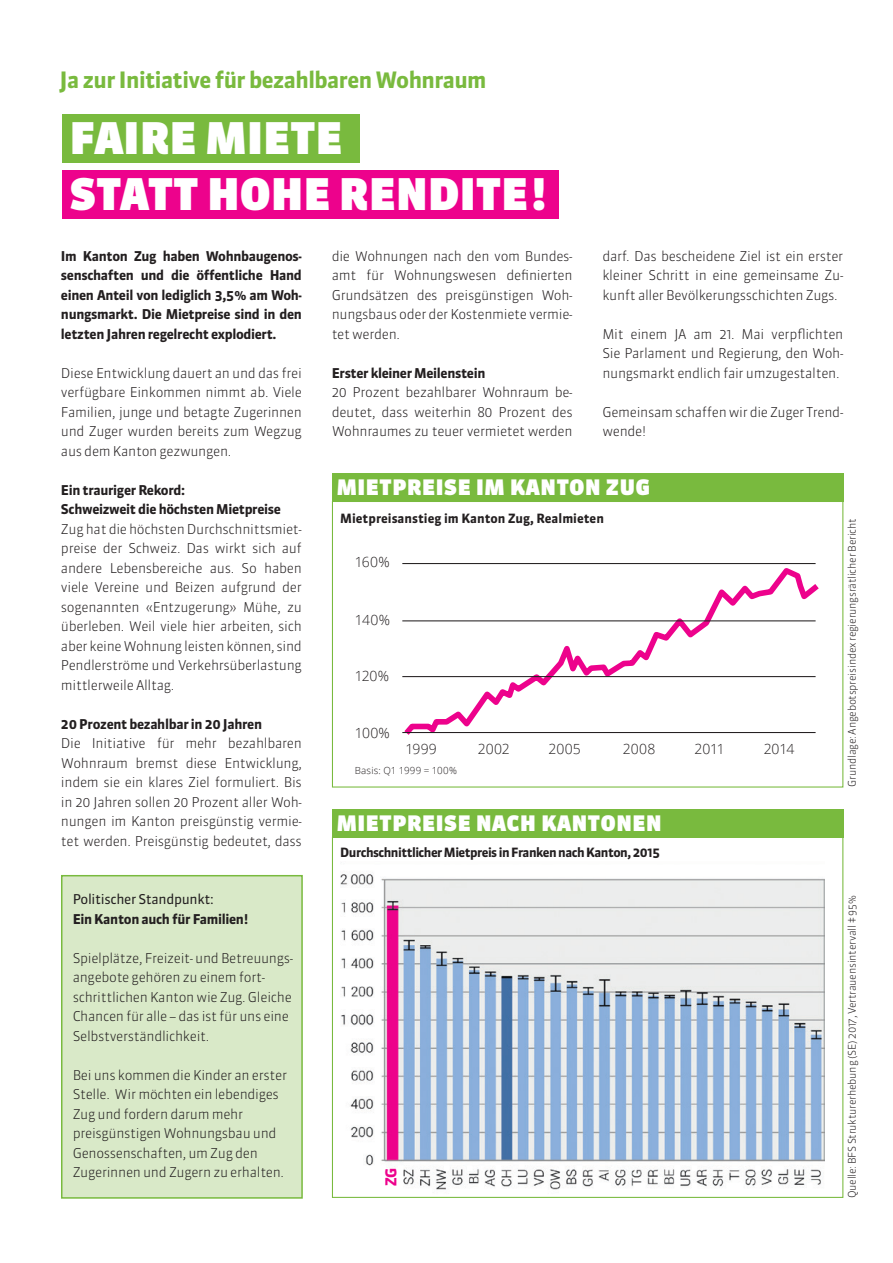
<style>
.page{position:relative;width:893px;height:1263px;background:#fff}
.page>*{position:absolute;margin:0;border:0;box-sizing:border-box;transform-origin:0 0}
.t1{font:900 43.5px/55.8px "Sanuk OT";letter-spacing:.01em;color:#fff}
.t2{font:700 22.5px "Sanuk OT";letter-spacing:-.025em;color:#79ba3e}
.t3{font:900 21.3px "Sanuk OT";letter-spacing:.03em;color:#fff}
.t4{font:700 15px "Sanuk OT";color:#ed028c}
.t5{font:300 13.95px "Open Sans";letter-spacing:-.01em;color:#231f20}
.t6{font:300 13.5px/19.5px "Sanuk OT";letter-spacing:-.025em;color:#231f20;text-align:justify}
.t7{font:700 13.5px/19.5px "Sanuk OT";letter-spacing:-.025em;color:#231f20;text-align:justify}
.t8{font:13.5px "Sanuk OT";letter-spacing:-.025em;color:#231f20}
.t9{font:700 12.75px "Sanuk OT";letter-spacing:-.04em;color:#231f20}
.t10{font:700 12.75px "Sanuk OT";color:#231f20}
.t11{font:300 10.5px "Sanuk OT";letter-spacing:-.025em;color:#231f20}
.t12{font:300 9.75px "Open Sans";letter-spacing:.02em;color:#231f20}
</style>
<div class="page">
<img style="left:340px;top:874px;width:484px;height:316px">
<div style="left:62px;top:876px;width:240px;height:322px;background:#d9e9c8"></div>
<div style="left:61px;top:875px;width:242px;height:324px;border:2px solid #79ba3e"></div>
<div style="left:62px;top:114px;width:297px;height:48px;background:#79ba3e"></div>
<div style="left:62px;top:170px;width:496px;height:48px;background:#ed028c"></div>
<div style="left:332px;top:809px;width:511px;height:28px;background:#79ba3e"></div>
<div style="left:332px;top:473px;width:511px;height:29px;background:#79ba3e"></div>
<div style="left:332px;top:501px;width:511px;height:286px;border:1px solid #79ba3e"></div>
<div style="left:385px;top:1168px;width:15px;height:21px;background:#fff"></div>
<svg style="left:402px;top:564px;width:417px;height:171px"></svg>
<hr style="left:402px;top:732px;width:414px;height:1px;background:#231f20">
<hr style="left:402px;top:676px;width:414px;height:1px;background:#231f20">
<hr style="left:402px;top:620px;width:414px;height:1px;background:#231f20">
<hr style="left:402px;top:563px;width:414px;height:1px;background:#231f20">
<h2 class="t2" style="left:60px;top:66px;width:428px">Ja zur Initiative für bezahlbaren Wohnraum</h2>
<h1 class="t1" style="left:70px;top:111px;width:477px">FAIRE MIETE<br>STATT HOHE RENDITE!</h1>
<p class="t7" style="left:61px;top:246px;width:242px">Im Kanton Zug haben Wohnbaugenos&shy;senschaften und die öffentliche Hand einen Anteil von lediglich 3,5% am Woh&shy;nungsmarkt. Die Mietpreise sind in den letzten Jahren regelrecht explodiert.</p>
<p class="t6" style="left:61px;top:363px;width:242px">Diese Entwicklung dauert an und das frei verfügbare Einkommen nimmt ab. Viele Familien, junge und betagte Zugerinnen und Zuger wurden bereits zum Wegzug aus dem Kanton gezwungen.</p>
<p class="t7" style="left:61px;top:480px;width:221px">Ein trauriger Rekord:<br>Schweizweit die höchsten Mietpreise</p>
<p class="t6" style="left:61px;top:519px;width:242px">Zug hat die höchsten Durchschnittsmiet&shy;preise der Schweiz. Das wirkt sich auf andere Lebensbereiche aus. So haben viele Vereine und Beizen aufgrund der sogenannten «Entzugerung» Mühe, zu überleben. Weil viele hier arbeiten, sich aber keine Wohnung leisten können, sind Pendlerströme und Verkehrsüberlastung mittlerweile Alltag.</p>
<p class="t7" style="left:61px;top:714px;width:203px">20 Prozent bezahlbar in 20 Jahren</p>
<p class="t6" style="left:61px;top:733px;width:242px">Die Initiative für mehr bezahlbaren Wohnraum bremst diese Entwicklung, indem sie ein klares Ziel formuliert. Bis in 20 Jahren sollen 20 Prozent aller Woh&shy;nungen im Kanton preisgünstig vermie&shy;tet werden. Preisgünstig bedeutet, dass</p>
<p class="t8" style="left:73px;top:891px;width:142px">Politischer Standpunkt:</p>
<p class="t7" style="left:73px;top:909px;width:177px">Ein Kanton auch für Familien!</p>
<p class="t6" style="left:73px;top:948px;width:222px;text-align:left">Spielplätze, Freizeit- und Betreuungs&shy;angebote gehören zu einem fort&shy;schrittlichen Kanton wie Zug. Gleiche Chancen für alle – das ist für uns eine Selbstverständlichkeit.</p>
<p class="t6" style="left:73px;top:1065px;width:216px;text-align:left">Bei uns kommen die Kinder an erster<br>Stelle. Wir möchten ein lebendiges<br>Zug und fordern darum mehr preisgünstigen Wohnungsbau und<br>Genossenschaften, um Zug den<br>Zugerinnen und Zugern zu erhalten.</p>
<p class="t6" style="left:332px;top:246px;width:242px">die Wohnungen nach den vom Bundes&shy;amt für Wohnungswesen definierten Grundsätzen des preisgünstigen Woh&shy;nungsbaus oder der Kostenmiete vermie&shy;tet werden.</p>
<p class="t7" style="left:332px;top:363px;width:155px">Erster kleiner Meilenstein</p>
<p class="t6" style="left:332px;top:382px;width:242px">20 Prozent bezahlbarer Wohnraum be&shy;deutet, dass weiterhin 80 Prozent des Wohnraumes zu teuer vermietet werden</p>
<p class="t6" style="left:602px;top:246px;width:242px">darf. Das bescheidene Ziel ist ein erster kleiner Schritt in eine gemeinsame Zu&shy;kunft aller Bevölkerungsschichten Zugs.</p>
<p class="t6" style="left:602px;top:324px;width:242px">Mit einem JA am 21. Mai verpflichten Sie Parlament und Regierung, den Woh&shy;nungsmarkt endlich fair umzugestalten.</p>
<p class="t6" style="left:602px;top:402px;width:242px">Gemeinsam schaffen wir die Zuger Trend&shy;wende!</p>
<h3 class="t3" style="left:337px;top:474px;width:315px">MIETPREISE IM KANTON ZUG</h3>
<p class="t10" style="left:340px;top:510px;width:265px">Mietpreisanstieg im Kanton Zug, Realmieten</p>
<p class="t5" style="left:355px;top:552px;width:36px">160%</p>
<p class="t5" style="left:355px;top:610px;width:37px">140%</p>
<p class="t5" style="left:355px;top:667px;width:36px">120%</p>
<p class="t5" style="left:355px;top:723px;width:37px">100%</p>
<p class="t5" style="left:405px;top:740px;width:33px">1999</p>
<p class="t12" style="left:355px;top:764px;width:104px">Basis: Q1 1999 = 100%</p>
<p class="t5" style="left:478px;top:740px;width:33px">2002</p>
<p class="t5" style="left:549px;top:740px;width:34px">2005</p>
<p class="t5" style="left:623px;top:740px;width:34px">2008</p>
<p class="t5" style="left:694px;top:740px;width:32px">2011</p>
<p class="t5" style="left:764px;top:740px;width:32px">2014</p>
<h3 class="t3" style="left:337px;top:810px;width:326px">MIETPREISE NACH KANTONEN</h3>
<p class="t9" style="left:340px;top:844px;width:321px">Durchschnittlicher Mietpreis in Franken nach Kanton, 2015</p>
<p class="t4" style="left:382px;top:1186px;width:20px;rotate:-90deg">ZG</p>
<p class="t11" style="left:846px;top:787px;width:270px;rotate:-90deg">Grundlage: Angebotspreisindex regierungsrätlicher Bericht</p>
<p class="t11" style="left:846px;top:1198px;width:304px;rotate:-90deg">Quelle: BFS Strukturerhebung (SE) 2017, Vertrauensintervall ‡ 95%</p>
</div>
